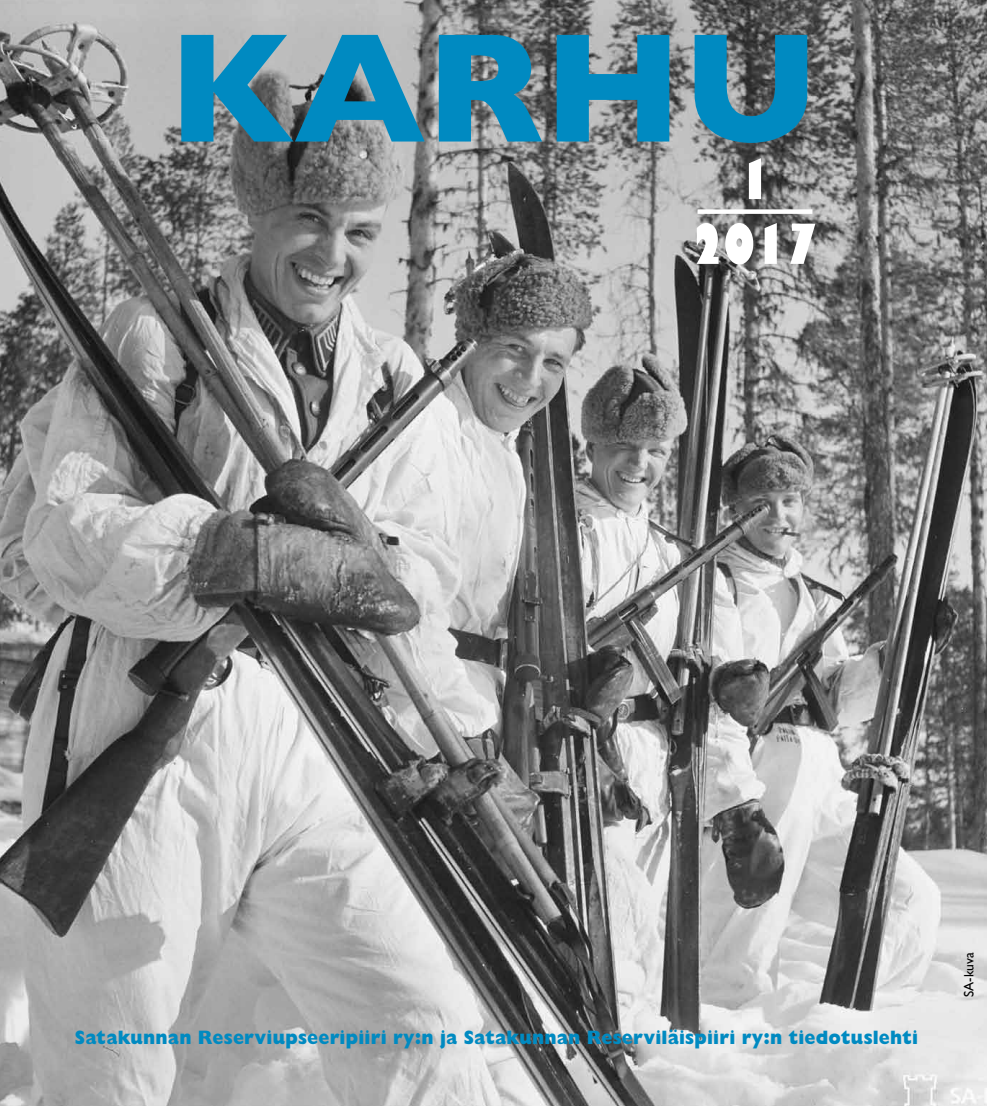
<style>
.page{position:relative;width:987px;height:1106px;background:#fff}
.page>*{position:absolute;margin:0;border:0;box-sizing:border-box;transform-origin:0 0}
.t1{font:700 157.5px "Gill Sans";color:#008ac1}
.t2{font:800 condensed 54px/64.8px "Gill Sans";color:#fff;text-align:center}
.t3{font:800 19.5px "Gill Sans";letter-spacing:.01em;color:#008ac1;scale:.92 1}
.t4{font:13.5px "Gill Sans";color:#000}
</style>
<div class="page">
<img style="left:0;top:0;width:986px;height:1106px">
<div style="left:697px;top:209px;width:115px;height:5px;background:#fff"></div>
<h1 class="t1" style="left:168px;top:-4px;width:652px">KARHU</h1>
<h2 class="t2" style="left:692px;top:147px;width:127px">1<br>2017</h2>
<p class="t3" style="left:75px;top:1025px;width:918px">Satakunnan Reserviupseeripiiri ry:n ja Satakunnan Reserviläispiiri ry:n tiedotuslehti</p>
<p class="t4" style="left:961px;top:996px;width:46px;rotate:-90deg">SA-kuva</p>
</div>
